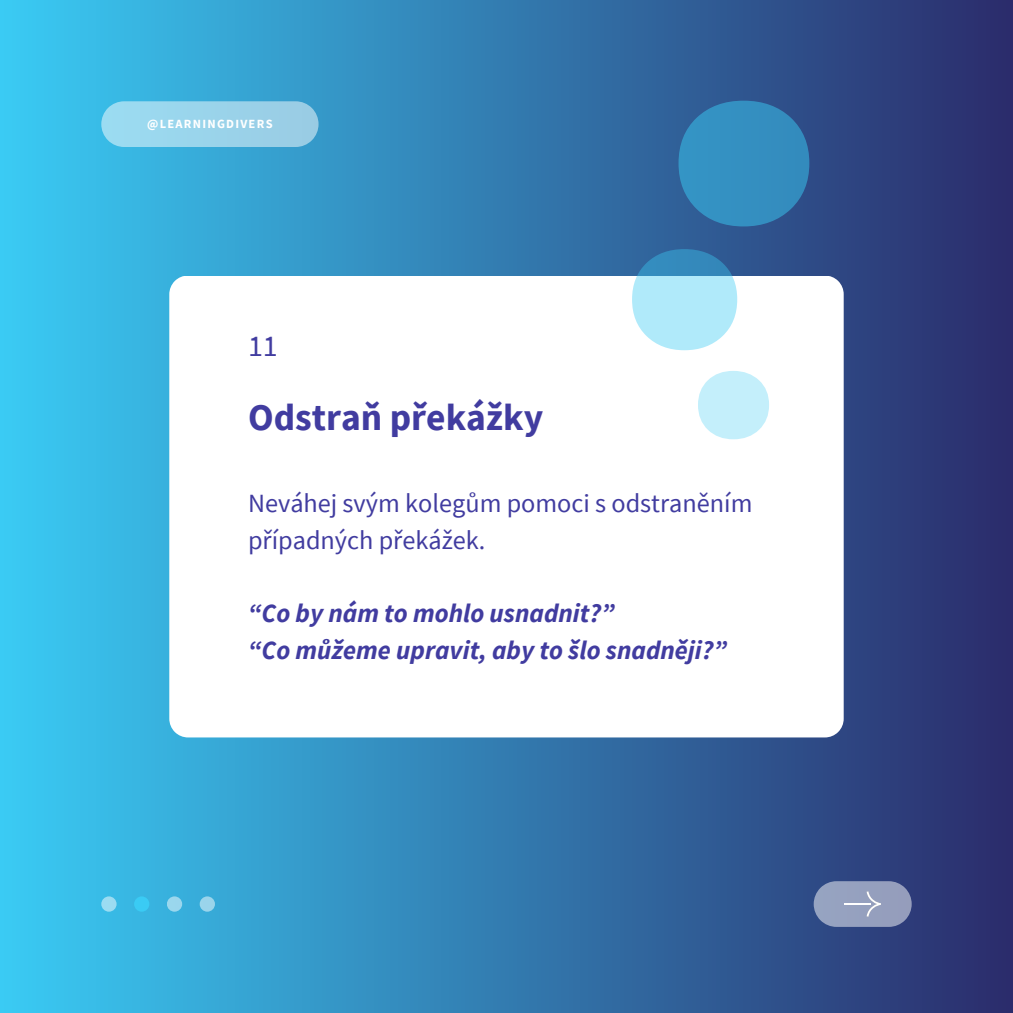
<style>
.page{position:relative;width:1013px;height:1013px;background:#fff}
.page>*{position:absolute;margin:0;border:0;box-sizing:border-box;transform-origin:0 0}
.t1{font:700 37.5px "Source Sans Pro";color:#413ca0}
.t2{font:30px "Source Sans Pro";color:#413ca0}
.t3{font:italic 700 26.25px/36.5px "Source Sans Pro";color:#413ca0}
.t4{font:26.25px/36.5px "Source Sans Pro";color:#413ca0}
.t5{font:700 12.5px "Source Sans Pro";letter-spacing:.1em;color:#fff}
</style>
<div class="page">
<div style="left:0;top:0;width:1012px;height:1012px;background:linear-gradient(to right,#3acbf4,#2b2c6b)"></div>
<svg style="left:169px;top:275px;width:674px;height:462px"></svg>
<svg style="left:101px;top:896px;width:16px;height:15px"></svg>
<div style="left:134px;top:896px;width:15px;height:15px;background:#3acbf4;border-radius:50%"></div>
<div style="left:167px;top:896px;width:15px;height:15px;background:#9ad7ed;border-radius:50%"></div>
<div style="left:200px;top:896px;width:15px;height:15px;background:#9ad4eb;border-radius:50%"></div>
<svg style="left:813px;top:881px;width:98px;height:45px;background:#8d99b9"></svg>
<svg style="left:678px;top:101px;width:131px;height:125px;background:#3284b7"></svg>
<svg style="left:632px;top:249px;width:105px;height:101px;background:#96cee6"></svg>
<svg style="left:698px;top:371px;width:71px;height:68px"></svg>
<svg style="left:101px;top:101px;width:217px;height:46px;background:#95d1e9"></svg>
<h3 class="t5" style="left:147px;top:115px;width:127px">@LEARNINGDIVERS</h3>
<p class="t2" style="left:248px;top:326px;width:31px">11</p>
<h1 class="t1" style="left:248px;top:393px;width:297px">Odstraň překážky</h1>
<p class="t4" style="left:248px;top:484px;width:506px">Neváhej svým kolegům pomoci s odstraněním případných překážek.</p>
<p class="t3" style="left:248px;top:594px;width:480px">“Co by nám to mohlo usnadnit?”<br>“Co můžeme upravit, aby to šlo snadněji?”</p>
</div>
